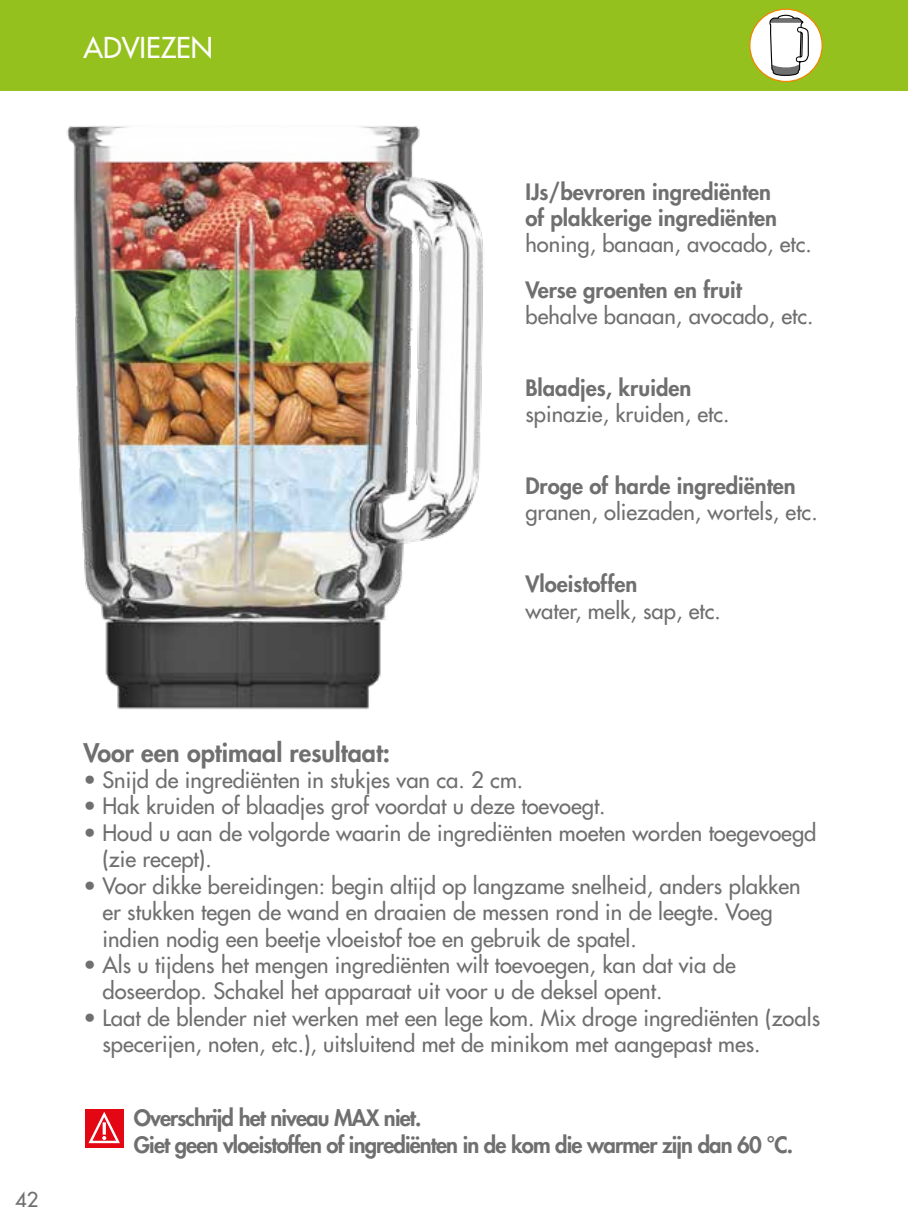
<style>
.page{position:relative;width:908px;height:1225px;background:#fff}
.page>*{position:absolute;margin:0;border:0;box-sizing:border-box;transform-origin:0 0}
.t1{font:28px "Futura";color:#fff}
.t2{font:800 25px "Futura";color:#706f6f}
.t3{font:22px/26.4px "Futura";color:#706f6f}
.t4{font:800 22px/26.4px "Futura";color:#706f6f}
.t5{font:800 22px/26.4px "Futura";letter-spacing:-.04em;color:#706f6f}
.t6{font:20px "Futura";color:#706f6f}
</style>
<div class="page">
<div style="left:0;top:0;width:907px;height:91px;background:#95c11f"></div>
<img style="left:66px;top:126px;width:417px;height:583px">
<div style="left:85px;top:1109px;width:38px;height:38px;background:#e30613"></div>
<svg style="left:88px;top:1112px;width:32px;height:32px"></svg>
<div style="left:749px;top:9px;width:72px;height:73px;background:#fff;border-radius:50%"></div>
<svg style="left:767px;top:13px;width:42px;height:70px"></svg>
<p class="t1" style="left:83px;top:29px;width:131px">ADVIEZEN</p>
<p class="t4" style="left:525px;top:178px;width:253px">IJs/bevroren ingrediënten of plakkerige ingrediënten</p>
<p class="t3" style="left:525px;top:231px;width:284px">honing, banaan, avocado, etc.</p>
<p class="t4" style="left:525px;top:276px;width:218px">Verse groenten en fruit</p>
<p class="t3" style="left:525px;top:303px;width:286px">behalve banaan, avocado, etc.</p>
<p class="t4" style="left:525px;top:374px;width:167px">Blaadjes, kruiden</p>
<p class="t3" style="left:525px;top:401px;width:202px">spinazie, kruiden, etc.</p>
<p class="t4" style="left:525px;top:472px;width:272px">Droge of harde ingrediënten</p>
<p class="t3" style="left:525px;top:499px;width:290px">granen, oliezaden, wortels, etc.</p>
<p class="t4" style="left:525px;top:570px;width:113px">Vloeistoffen</p>
<p class="t3" style="left:525px;top:597px;width:193px">water, melk, sap, etc.</p>
<p class="t6" style="left:15px;top:1186px;width:25px">42</p>
<p class="t2" style="left:83px;top:735px;width:308px">Voor een optimaal resultaat:</p>
<p class="t3" style="left:83px;top:766px;width:437px">• Snijd de ingrediënten in stukjes van ca. 2 cm.</p>
<p class="t3" style="left:83px;top:793px;width:519px">• Hak kruiden of blaadjes grof voordat u deze toevoegt.</p>
<p class="t3" style="left:102px;top:819px;width:715px;text-indent:-19px">• Houd u aan de volgorde waarin de ingrediënten moeten worden toegevoegd (zie recept).</p>
<p class="t3" style="left:102px;top:872px;width:699px;text-indent:-19px">• Voor dikke bereidingen: begin altijd op langzame snelheid, anders plakken er stukken tegen de wand en draaien de messen rond in de leegte. Voeg indien nodig een beetje vloeistof toe en gebruik de spatel.</p>
<p class="t3" style="left:102px;top:951px;width:634px;text-indent:-19px">• Als u tijdens het mengen ingrediënten wilt toevoegen, kan dat via de doseerdop. Schakel het apparaat uit voor u de deksel opent.</p>
<p class="t3" style="left:102px;top:1004px;width:718px;text-indent:-19px">• Laat de blender niet werken met een lege kom. Mix droge ingrediënten (zoals specerijen, noten, etc. ), uitsluitend met de minikom met aangepast mes.</p>
<p class="t5" style="left:134px;top:1104px;width:660px">Overschrijd het niveau MAX niet.<br>Giet geen vloeistoffen of ingrediënten in de kom die warmer zijn dan 60 °C.</p>
</div>
